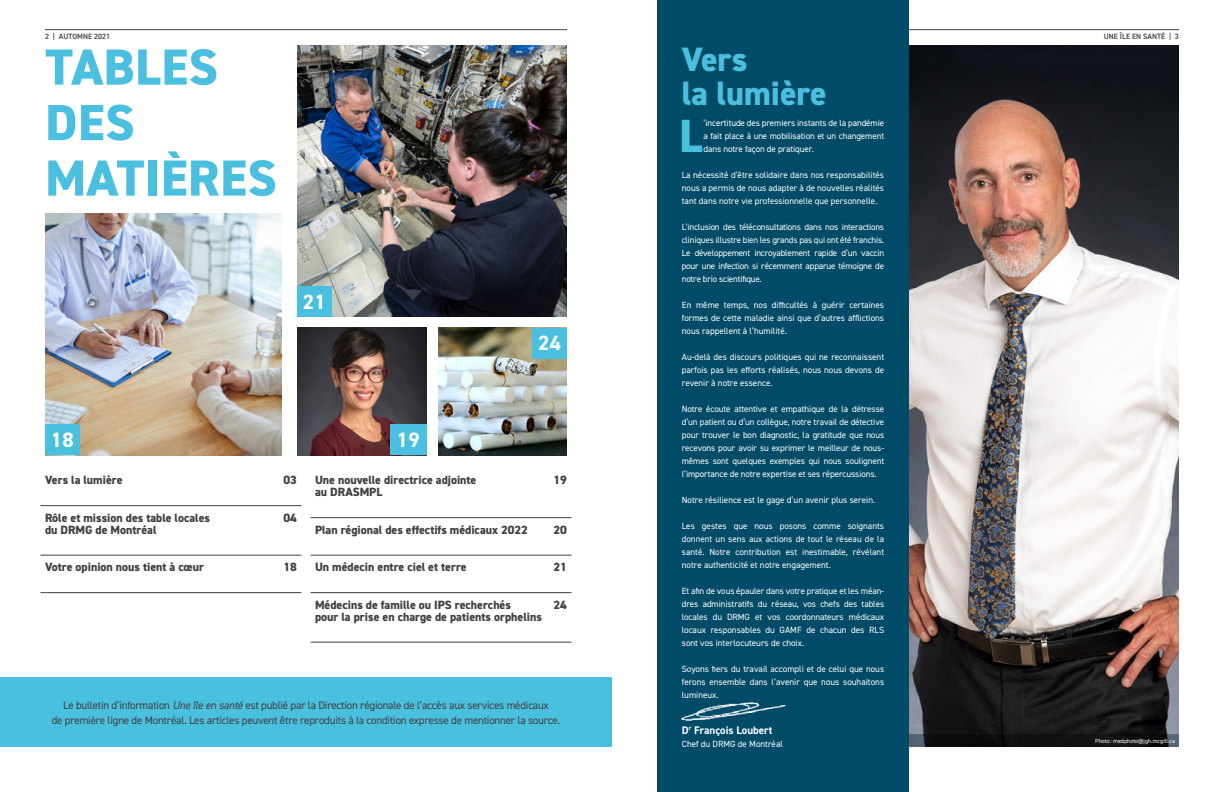
<style>
.page{position:relative;width:1224px;height:792px;background:#fff}
.page>*{position:absolute;margin:0;border:0;box-sizing:border-box;transform-origin:0 0}
.t1{font:800 50.9px/55.5px "DIN2014";letter-spacing:.01em;color:#4abfdf}
.t2{font:800 46.7px "DIN2014";color:#4ac0df}
.t3{font:800 33.9px/33.9px "DIN2014";color:#4abfdf}
.t4{font:700 20.8px "DIN2014";letter-spacing:.025em;color:#fff}
.t5{font:800 12px "DIN2014";color:#414042}
.t6{font:11px/15px "DIN2014";letter-spacing:-.02em;color:#414042;text-align:center}
.t7{font:700 11px "DIN2014";color:#fff}
.t8{font:9px/13px "DIN2014";color:#fff;text-align:justify}
.t9{font:600 7.7px "DIN2014";color:#414042}
.t10{font:6px "DIN2014";color:#fff}
.s1{font-style:italic}
</style>
<div class="page">
<hr style="left:45px;top:29px;width:522px;height:1px;background:#414042">
<hr style="left:657px;top:29px;width:522px;height:1px;background:#414042">
<img style="left:297px;top:45px;width:270px;height:272px">
<img style="left:439px;top:328px;width:128px;height:127px">
<img style="left:297px;top:328px;width:130px;height:127px">
<img style="left:45px;top:213px;width:237px;height:242px">
<div style="left:297px;top:287px;width:35px;height:30px;background:#4abfdf"></div>
<div style="left:390px;top:425px;width:37px;height:30px;background:#4abfdf"></div>
<div style="left:532px;top:328px;width:35px;height:30px;background:#4abfdf"></div>
<hr style="left:40px;top:505px;width:262px;height:1px;background:#414042">
<hr style="left:40px;top:555px;width:262px;height:1px;background:#414042">
<hr style="left:40px;top:592px;width:262px;height:1px;background:#414042">
<hr style="left:310px;top:517px;width:262px;height:1px;background:#414042">
<hr style="left:310px;top:555px;width:262px;height:1px;background:#414042">
<hr style="left:310px;top:592px;width:262px;height:1px;background:#414042">
<hr style="left:310px;top:642px;width:262px;height:1px;background:#414042">
<div style="left:45px;top:425px;width:35px;height:30px;background:#4ac0df"></div>
<img style="left:909px;top:45px;width:270px;height:689px">
<svg style="left:909px;top:734px;width:270px;height:13px;fill:#0f1011"></svg>
<div style="left:657px;top:0;width:252px;height:792px;background:#004b67"></div>
<div style="left:0;top:678px;width:612px;height:69px;background:#4ac0df"></div>
<img style="left:681px;top:702px;width:105px;height:19px">
<p class="t9" style="left:45px;top:31px;width:67px">2 | AUTOMNE 2021</p>
<p class="t9" style="left:1104px;top:31px;width:77px">UNE ÎLE EN SANTÉ | 3</p>
<h1 class="t1" style="left:45px;top:39px;width:233px">TABLES<br>DES<br>MATIÈRES</h1>
<h3 class="t4" style="left:303px;top:288px;width:24px">21</h3>
<h3 class="t4" style="left:51px;top:426px;width:24px">18</h3>
<h3 class="t4" style="left:397px;top:426px;width:24px">19</h3>
<h3 class="t4" style="left:538px;top:329px;width:24px">24</h3>
<h3 class="t5" style="left:45px;top:472px;width:79px">Vers la lumière</h3>
<h3 class="t5" style="left:284px;top:472px;width:15px">03</h3>
<h3 class="t5" style="left:45px;top:510px;width:167px">Rôle et mission des table locales</h3>
<h3 class="t5" style="left:284px;top:510px;width:15px">04</h3>
<h3 class="t5" style="left:45px;top:522px;width:113px">du DRMG de Montréal</h3>
<h3 class="t5" style="left:45px;top:559px;width:161px">Votre opinion nous tient à cœur</h3>
<h3 class="t5" style="left:284px;top:559px;width:15px">18</h3>
<h3 class="t5" style="left:315px;top:472px;width:163px">Une nouvelle directrice adjointe</h3>
<h3 class="t5" style="left:554px;top:472px;width:15px">19</h3>
<h3 class="t5" style="left:315px;top:484px;width:69px">au DRASMPL</h3>
<h3 class="t5" style="left:315px;top:522px;width:214px">Plan régional des effectifs médicaux 2022</h3>
<h3 class="t5" style="left:554px;top:522px;width:15px">20</h3>
<h3 class="t5" style="left:315px;top:559px;width:153px">Un médecin entre ciel et terre</h3>
<h3 class="t5" style="left:554px;top:559px;width:15px">21</h3>
<h3 class="t5" style="left:315px;top:597px;width:198px">Médecins de famille ou IPS recherchés</h3>
<h3 class="t5" style="left:554px;top:597px;width:15px">24</h3>
<h3 class="t5" style="left:315px;top:609px;width:228px">pour la prise en charge de patients orphelins</h3>
<p class="t6" style="left:52px;top:698px;width:510px">Le bulletin d’information <span class="s1">Une île en santé</span> est publié par la Direction régionale de l’accès aux services médicaux<br>de première ligne de Montréal. Les articles peuvent être reproduits à la condition expresse de mentionner la source.</p>
<h3 class="t3" style="left:682px;top:43px;width:146px">Vers<br>la lumière</h3>
<h2 class="t2" style="left:679px;top:105px;width:25px">L</h2>
<p class="t8" style="left:704px;top:116px;width:182px">’incertitude des premiers instants de la pandémie a fait place à une mobilisation et un changement dans notre façon de pratiquer.</p>
<p class="t8" style="left:682px;top:168px;width:204px">La nécessité d’être solidaire dans nos responsabilités nous a permis de nous adapter à de nouvelles réalités tant dans notre vie professionnelle que personnelle.</p>
<p class="t8" style="left:682px;top:220px;width:204px">L’inclusion des téléconsultations dans nos interactions cliniques illustre bien les grands pas qui ont été franchis.<br>Le développement incroyablement rapide d’un vaccin pour une infection si récemment apparue témoigne de notre brio scientifique.</p>
<p class="t8" style="left:682px;top:298px;width:204px">En même temps, nos difficultés à guérir certaines formes de cette maladie ainsi que d’autres afflictions nous rappellent à l’humilité.</p>
<p class="t8" style="left:682px;top:350px;width:204px">Au-delà des discours politiques qui ne reconnaissent parfois pas les efforts réalisés, nous nous devons de revenir à notre essence.</p>
<p class="t8" style="left:682px;top:402px;width:204px">Notre écoute attentive et empathique de la détresse d’un patient ou d’un collègue, notre travail de détective pour trouver le bon diagnostic, la gratitude que nous recevons pour avoir su exprimer le meilleur de nous&shy;mêmes sont quelques exemples qui nous soulignent l’importance de notre expertise et ses répercussions.</p>
<p class="t8" style="left:682px;top:493px;width:195px">Notre résilience est le gage d’un avenir plus serein.</p>
<p class="t8" style="left:682px;top:519px;width:204px">Les gestes que nous posons comme soignants donnent un sens aux actions de tout le réseau de la santé. Notre contribution est inestimable, révélant notre authenticité et notre engagement.</p>
<p class="t8" style="left:682px;top:584px;width:204px">Et afin de vous épauler dans votre pratique et les méan&shy;dres administratifs du réseau, vos chefs des tables locales du DRMG et vos coordonnateurs médicaux locaux responsables du GAMF de chacun des RLS sont vos interlocuteurs de choix.</p>
<p class="t8" style="left:682px;top:662px;width:204px">Soyons fiers du travail accompli et de celui que nous ferons ensemble dans l’avenir que nous souhaitons lumineux.</p>
<p class="t7" style="left:682px;top:722px;width:92px">D<sup>r</sup> François Loubert</p>
<p class="t8" style="left:682px;top:737px;width:103px">Chef du DRMG de Montréal</p>
<p class="t10" style="left:1095px;top:737px;width:81px">Photo : medphoto@jgh.mcgill.ca</p>
</div>
